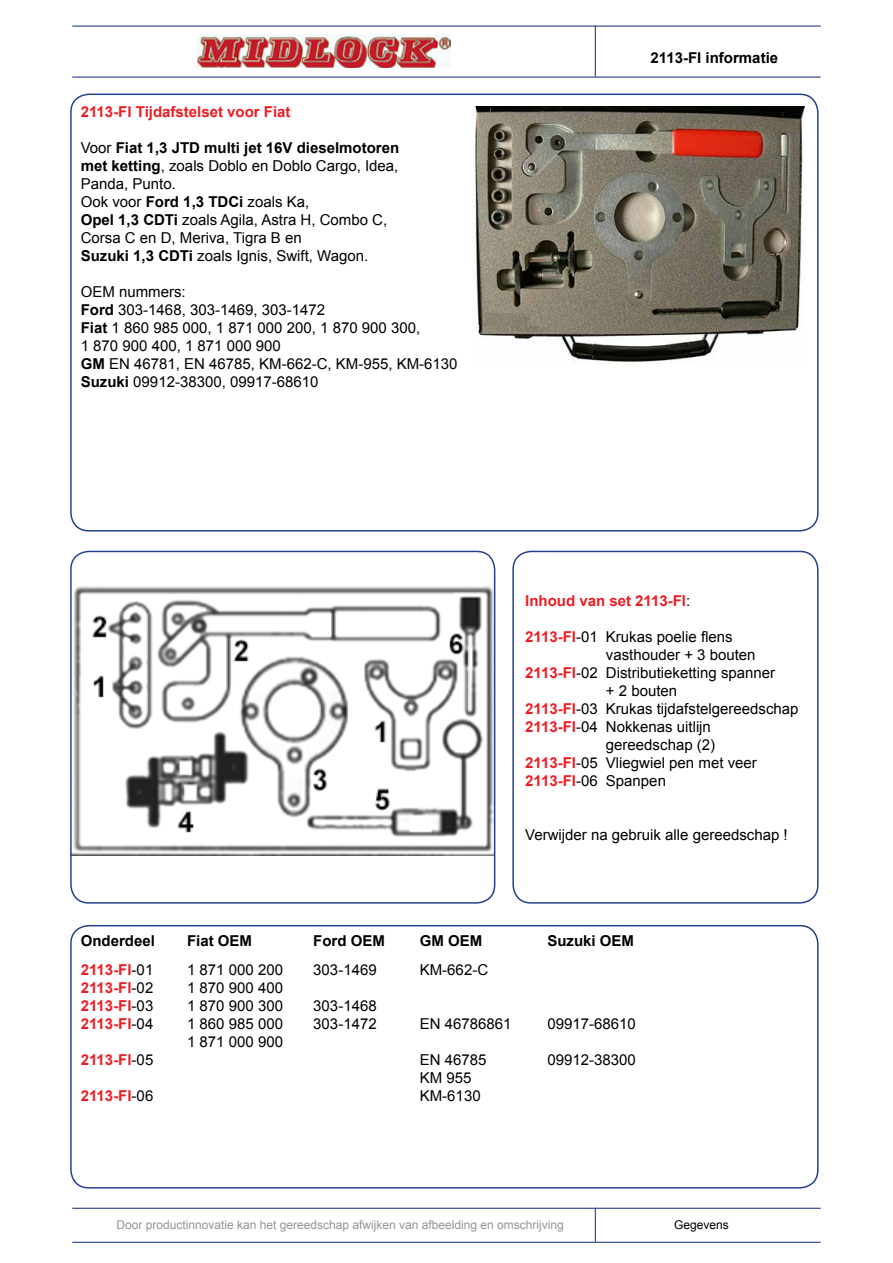
<style>
.page{position:relative;width:893px;height:1263px;background:#fff}
.page>*{position:absolute;margin:0;border:0;box-sizing:border-box;transform-origin:0 0}
.t1{font:15px/18px "Arial";color:#000}
.t2{font:700 15px "Arial";color:#ed1d24}
.t3{font:700 15px "Arial";color:#000}
.t4{font:12px "Arial";color:#939598}
.t5{font:12px "Arial";color:#000}
.s1{font-weight:700}
.s2{font-weight:400;color:#000}
.s3{font-weight:700;color:#ed1d24}
</style>
<div class="page">
<img style="left:196px;top:35px;width:254px;height:32px">
<hr style="left:72px;top:26px;width:749px;height:1px;background:#25408f">
<hr style="left:72px;top:77px;width:749px;height:1px;background:#25408f">
<hr style="left:72px;top:1208px;width:749px;height:1px;background:#25408f">
<hr style="left:72px;top:1242px;width:749px;height:1px;background:#25408f">
<hr style="left:595px;top:1208px;width:1px;height:34px;background:#25408f">
<hr style="left:595px;top:26px;width:1px;height:51px;background:#25408f">
<div style="left:70px;top:94px;width:749px;height:437px;border:2px solid #25408f;border-radius:18px"></div>
<div style="left:512px;top:551px;width:307px;height:353px;border:2px solid #25408f;border-radius:18px"></div>
<img style="left:73px;top:586px;width:419px;height:270px">
<div style="left:70px;top:551px;width:425px;height:353px;border:2px solid #25408f;border-radius:18px"></div>
<div style="left:70px;top:925px;width:749px;height:263px;border:2px solid #25408f;border-radius:18px"></div>
<img style="left:473px;top:106px;width:331px;height:257px">
<p class="t2" style="left:81px;top:102px;width:211px">2113-FI Tijdafstelset voor Fiat</p>
<p class="t1" style="left:81px;top:139px;width:320px">Voor <span class="s1">Fiat 1,3 JTD multi jet 16V dieselmotoren met ketting</span>, zoals Doblo en Doblo Cargo, Idea, Panda, Punto.<br>Ook voor <span class="s1">Ford 1,3 TDCi</span> zoals Ka,<br><span class="s1">Opel 1,3 CDTi</span> zoals Agila, Astra H, Combo C, Corsa C en D, Meriva, Tigra B en<br><span class="s1">Suzuki 1,3 CDTi</span> zoals Ignis, Swift, Wagon.</p>
<p class="t1" style="left:81px;top:283px;width:378px">OEM nummers:<br><span class="s1">Ford</span> 303-1468, 303-1469, 303-1472<br><span class="s1">Fiat</span> 1 860 985 000, 1 871 000 200, 1 870 900 300,<br>1 870 900 400, 1 871 000 900<br><span class="s1">GM</span> EN 46781, EN 46785, KM-662-C, KM-955, KM-6130<br><span class="s1">Suzuki</span> 09912-38300, 09917-68610</p>
<p class="t3" style="left:651px;top:48px;width:129px">2113-FI informatie</p>
<p class="t2" style="left:525px;top:591px;width:167px">Inhoud van set 2113-FI<span class="s2">:</span></p>
<p class="t1" style="left:525px;top:628px;width:209px"><span class="s3">2113-FI</span>-01 Krukas poelie flens</p>
<p class="t1" style="left:606px;top:646px;width:151px">vasthouder + 3 bouten</p>
<p class="t1" style="left:525px;top:664px;width:252px"><span class="s3">2113-FI</span>-02 Distributieketting spanner</p>
<p class="t1" style="left:606px;top:682px;width:73px">+ 2 bouten</p>
<p class="t1" style="left:525px;top:700px;width:275px"><span class="s3">2113-FI</span>-03 Krukas tijdafstelgereedschap</p>
<p class="t1" style="left:525px;top:718px;width:187px"><span class="s3">2113-FI</span>-04 Nokkenas uitlijn</p>
<p class="t1" style="left:606px;top:736px;width:111px">gereedschap (2)</p>
<p class="t1" style="left:525px;top:754px;width:233px"><span class="s3">2113-FI</span>-05 Vliegwiel pen met veer</p>
<p class="t1" style="left:525px;top:772px;width:142px"><span class="s3">2113-FI</span>-06 Spanpen</p>
<p class="t1" style="left:525px;top:826px;width:264px">Verwijder na gebruik alle gereedschap !</p>
<p class="t3" style="left:81px;top:931px;width:76px">Onderdeel</p>
<p class="t3" style="left:187px;top:931px;width:67px">Fiat OEM</p>
<p class="t3" style="left:313px;top:931px;width:73px">Ford OEM</p>
<p class="t3" style="left:420px;top:931px;width:64px">GM OEM</p>
<p class="t3" style="left:547px;top:931px;width:88px">Suzuki OEM</p>
<p class="t2" style="left:81px;top:960px;width:74px">2113-FI<span class="s2">-01</span></p>
<p class="t1" style="left:187px;top:961px;width:97px">1 871 000 200</p>
<p class="t1" style="left:313px;top:961px;width:65px">303-1469</p>
<p class="t1" style="left:420px;top:961px;width:70px">KM-662-C</p>
<p class="t2" style="left:81px;top:978px;width:74px">2113-FI<span class="s2">-02</span></p>
<p class="t1" style="left:187px;top:979px;width:97px">1 870 900 400</p>
<p class="t2" style="left:81px;top:996px;width:74px">2113-FI<span class="s2">-03</span></p>
<p class="t1" style="left:187px;top:997px;width:97px">1 870 900 300</p>
<p class="t1" style="left:313px;top:997px;width:65px">303-1468</p>
<p class="t2" style="left:81px;top:1014px;width:74px">2113-FI<span class="s2">-04</span></p>
<p class="t1" style="left:187px;top:1015px;width:97px">1 860 985 000</p>
<p class="t1" style="left:313px;top:1015px;width:65px">303-1472</p>
<p class="t1" style="left:420px;top:1015px;width:93px">EN 46786861</p>
<p class="t1" style="left:547px;top:1015px;width:90px">09917-68610</p>
<p class="t1" style="left:187px;top:1033px;width:97px">1 871 000 900</p>
<p class="t2" style="left:81px;top:1050px;width:74px">2113-FI<span class="s2">-05</span></p>
<p class="t1" style="left:420px;top:1051px;width:68px">EN 46785</p>
<p class="t1" style="left:547px;top:1051px;width:90px">09912-38300</p>
<p class="t1" style="left:420px;top:1069px;width:53px">KM 955</p>
<p class="t2" style="left:81px;top:1086px;width:74px">2113-FI<span class="s2">-06</span></p>
<p class="t1" style="left:420px;top:1087px;width:62px">KM-6130</p>
<p class="t4" style="left:116px;top:1217px;width:449px">Door productinnovatie kan het gereedschap afwijken van afbeelding en omschrijving</p>
<p class="t5" style="left:674px;top:1217px;width:56px">Gegevens</p>
</div>
